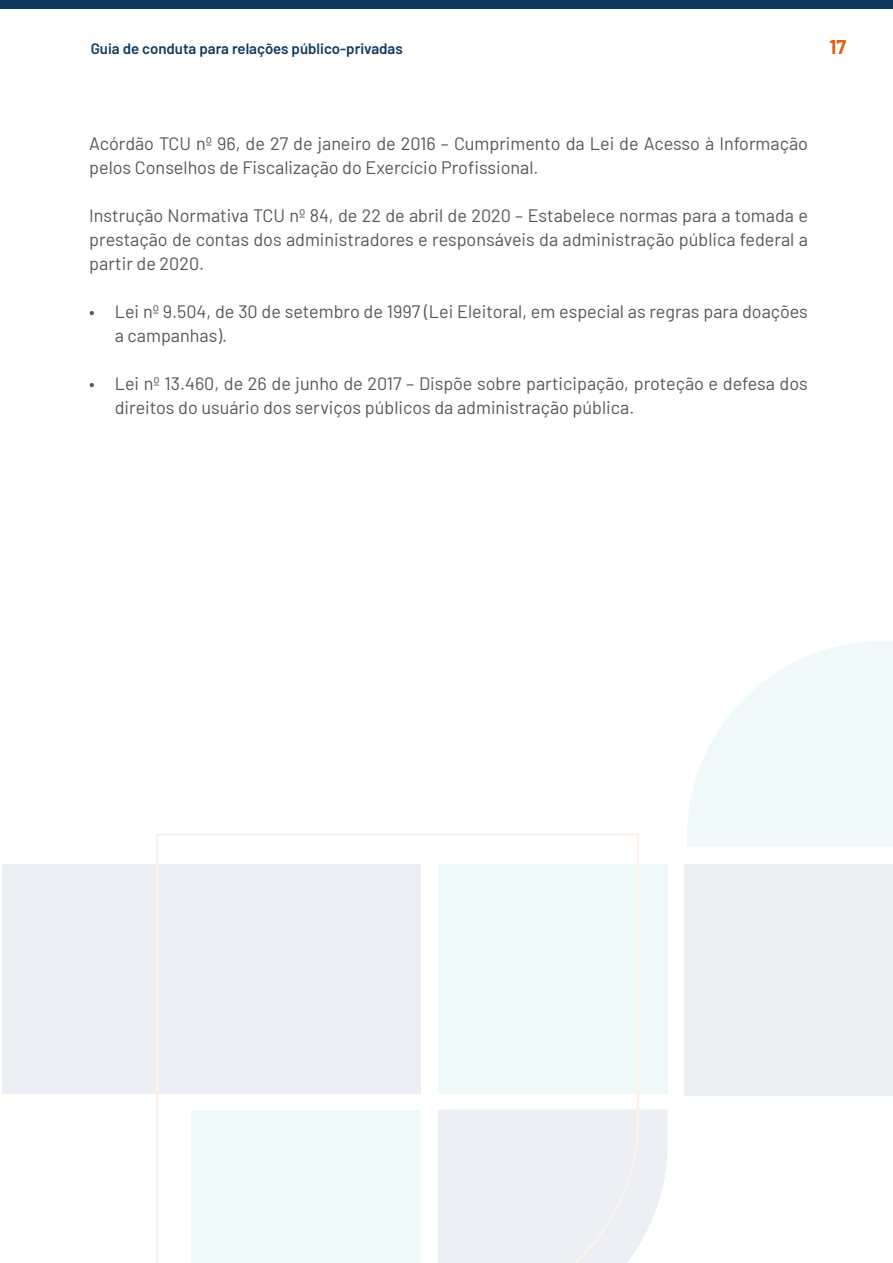
<style>
.page{position:relative;width:893px;height:1263px;background:#fff}
.page>*{position:absolute;margin:0;border:0;box-sizing:border-box;transform-origin:0 0}
.t1{font:700 19.5px "Barlow";color:#e06010}
.texto_geral{font:18px/24px "Barlow";color:#575756}
.t2{font:600 15px "Barlow";color:#103a5e}
</style>
<div class="page">
<div style="left:0;top:0;width:893px;height:9px;background:#103a5e"></div>
<div style="left:685px;top:864px;width:208px;height:231px;background:#eceff2"></div>
<svg style="left:687px;top:641px;width:206px;height:206px"></svg>
<div style="left:2px;top:864px;width:418px;height:230px;background:#eceff3"></div>
<div style="left:438px;top:864px;width:230px;height:230px;background:#eff9f9"></div>
<svg style="left:639px;top:1110px;width:29px;height:134px"></svg>
<svg style="left:156px;top:833px;width:483px;height:430px"></svg>
<p class="t2" style="left:91px;top:38px;width:314px">Guia de conduta para relações público-privadas</p>
<p class="t1" style="left:830px;top:33px;width:18px">17</p>
<p class="texto_geral" style="left:89px;top:130px;width:720px">Acórdão TCU nº 96, de 27 de janeiro de 2016 – Cumprimento da Lei de Acesso à Informação pelos Conselhos de Fiscalização do Exercício Profissional.</p>
<p class="texto_geral" style="left:89px;top:202px;width:720px;text-align:justify">Instrução Normativa TCU nº 84, de 22 de abril de 2020 – Estabelece normas para a tomada e prestação de contas dos administradores e responsáveis da administração pública federal a partir de 2020.</p>
<p class="texto_geral" style="left:115px;top:298px;width:695px;text-indent:-26px">• Lei nº 9.504, de 30 de setembro de 1997 (Lei Eleitoral, em especial as regras para doações a campanhas).</p>
<p class="texto_geral" style="left:115px;top:370px;width:695px;text-indent:-26px">• Lei nº 13.460, de 26 de junho de 2017 – Dispõe sobre participação, proteção e defesa dos direitos do usuário dos serviços públicos da administração pública.</p>
</div>
